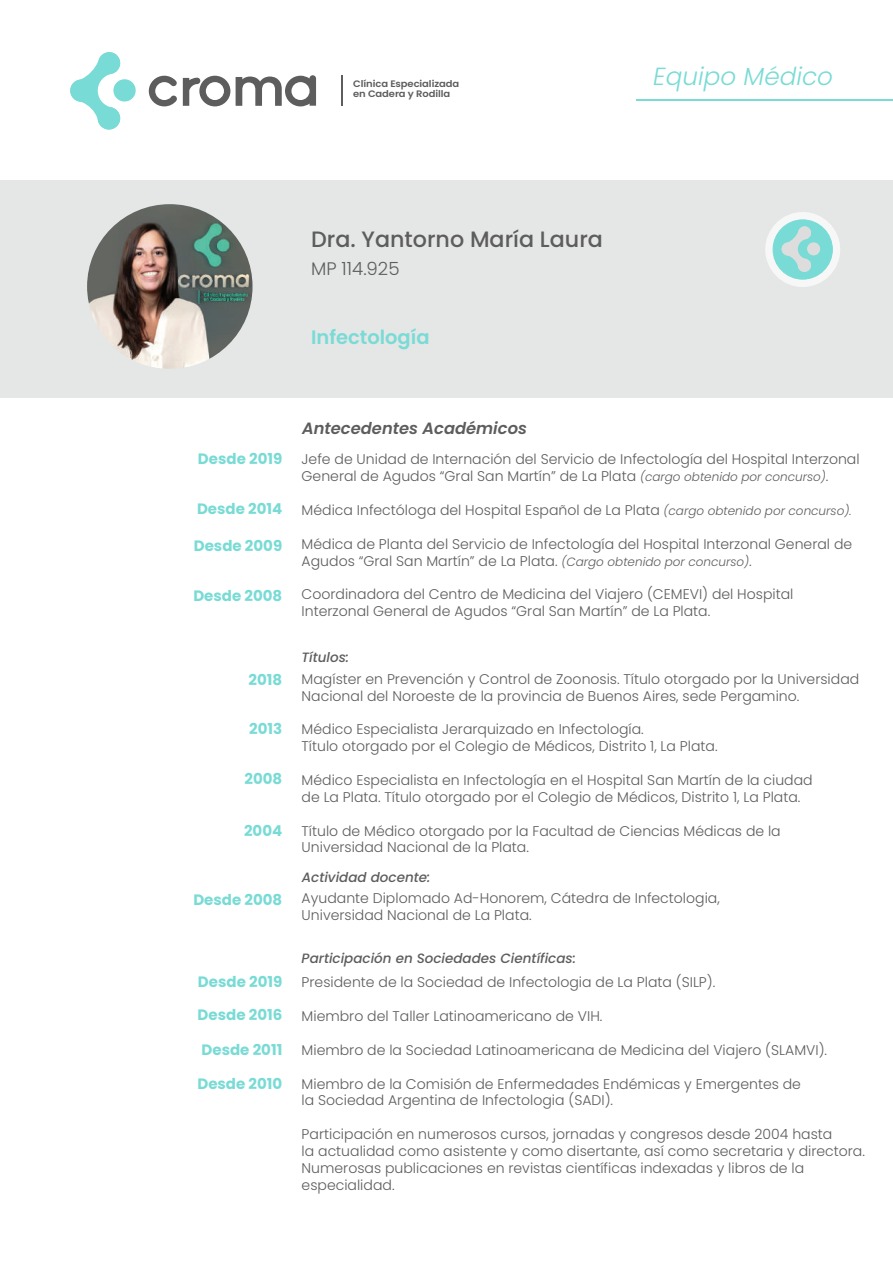
<style>
.page{position:relative;width:893px;height:1263px;background:#fff}
.page>*{position:absolute;margin:0;border:0;box-sizing:border-box;transform-origin:0 0}
.t1{font:italic 300 24.75px "Poppins";color:#79dbd5}
.t2{font:500 22.2px "Poppins";color:#5d5d5d}
.t3{font:600 19.5px "Poppins";color:#79dbd5}
.t4{font:300 18.15px "Poppins";color:#5d5d5d}
.t5{font:italic 600 16.35px "Poppins";color:#5d5d5d}
.t6{font:700 15px "Poppins";color:#79dbd5}
.t7{font:300 14.1px/16.8px "Poppins";color:#5d5d5d}
.t8{font:italic 500 13.5px "Poppins";color:#5d5d5d}
.t9{font:600 9.3px/10.4px "Poppins";letter-spacing:-.01em;color:#5d5d5d;scale:1.06 1}
.s1{font-style:italic;font-size:12px}
</style>
<div class="page">
<div style="left:0;top:180px;width:893px;height:217px;background:#e5e6e6"></div>
<img style="left:88px;top:205px;width:164px;height:163px">
<div style="left:81px;top:198px;width:178px;height:177px;border:6px solid #e5e6e6;border-radius:50%"></div>
<hr style="left:637px;top:99px;width:256px;height:2px;background:#79dbd5">
<hr style="left:341px;top:76px;width:2px;height:30px;background:#5d5d5d">
<svg style="left:70px;top:52px;width:50px;height:77px"></svg>
<div style="left:98px;top:107px;width:22px;height:22px;background:#79dbd5;border-radius:50%"></div>
<div style="left:70px;top:80px;width:22px;height:22px;background:#79dbd5;border-radius:50%"></div>
<div style="left:98px;top:52px;width:22px;height:22px;background:#79dbd5;border-radius:50%"></div>
<div style="left:113px;top:79px;width:23px;height:23px;background:#79dbd5;border-radius:50%"></div>
<svg style="left:183px;top:76px;width:47px;height:30px"></svg>
<svg style="left:236px;top:75px;width:80px;height:31px"></svg>
<svg style="left:149px;top:76px;width:28px;height:30px"></svg>
<svg style="left:765px;top:212px;width:75px;height:75px;background:#f0f5f4"></svg>
<div style="left:773px;top:220px;width:59px;height:59px;background:#79dbd5;border-radius:50%"></div>
<div style="left:773px;top:219px;width:60px;height:61px;border:1px solid #79dbd5;border-radius:50%"></div>
<svg style="left:782px;top:226px;width:29px;height:46px"></svg>
<div style="left:798px;top:259px;width:13px;height:13px;background:#ddd;border-radius:50%"></div>
<div style="left:782px;top:242px;width:13px;height:14px;background:#ddd;border-radius:50%"></div>
<div style="left:798px;top:226px;width:13px;height:13px;background:#ddd;border-radius:50%"></div>
<div style="left:807px;top:242px;width:13px;height:13px;background:#ddd;border-radius:50%"></div>
<p class="t9" style="left:353px;top:78px;width:102px">Clínica Especializada en Cadera y Rodilla</p>
<h1 class="t1" style="left:653px;top:62px;width:181px">Equipo Médico</h1>
<h2 class="t2" style="left:311px;top:227px;width:293px">Dra. Yantorno María Laura</h2>
<p class="t4" style="left:311px;top:258px;width:90px">MP 114.925</p>
<h3 class="t3" style="left:311px;top:326px;width:120px">Infectología</h3>
<p class="t6" style="left:198px;top:450px;width:86px">Desde 2019</p>
<p class="t6" style="left:197px;top:500px;width:87px">Desde 2014</p>
<p class="t6" style="left:194px;top:537px;width:90px">Desde 2009</p>
<p class="t6" style="left:193px;top:587px;width:90px">Desde 2008</p>
<p class="t6" style="left:249px;top:671px;width:35px">2018</p>
<p class="t6" style="left:249px;top:720px;width:35px">2013</p>
<p class="t6" style="left:244px;top:770px;width:39px">2008</p>
<p class="t6" style="left:244px;top:822px;width:40px">2004</p>
<p class="t6" style="left:193px;top:891px;width:90px">Desde 2008</p>
<p class="t6" style="left:198px;top:973px;width:86px">Desde 2019</p>
<p class="t6" style="left:198px;top:1006px;width:86px">Desde 2016</p>
<p class="t6" style="left:202px;top:1041px;width:82px">Desde 2011</p>
<p class="t6" style="left:197px;top:1075px;width:86px">Desde 2010</p>
<p class="t5" style="left:302px;top:419px;width:226px">Antecedentes Académicos</p>
<p class="t7" style="left:302px;top:451px;width:559px">Jefe de Unidad de Internación del Servicio de Infectología del Hospital Interzonal<br>General de Agudos “Gral San Martín” de La Plata <span class="s1">(cargo obtenido por concurso)</span>.</p>
<p class="t7" style="left:302px;top:502px;width:551px">Médica Infectóloga del Hospital Español de La Plata <span class="s1">(cargo obtenido por concurso).</span></p>
<p class="t7" style="left:302px;top:535px;width:552px">Médica de Planta del Servicio de Infectología del Hospital Interzonal General de<br>Agudos “Gral San Martín” de La Plata. <span class="s1">(Cargo obtenido por concurso)</span>.</p>
<p class="t7" style="left:302px;top:586px;width:493px">Coordinadora del Centro de Medicina del Viajero (CEMEVI) del Hospital<br>Interzonal General de Agudos “Gral San Martín” de La Plata.</p>
<p class="t8" style="left:302px;top:650px;width:49px">Títulos:</p>
<p class="t7" style="left:302px;top:670px;width:559px">Magíster en Prevención y Control de Zoonosis. Título otorgado por la Universidad<br>Nacional del Noroeste de la provincia de Buenos Aires, sede Pergamino.</p>
<p class="t7" style="left:302px;top:721px;width:417px">Médico Especialista Jerarquizado en Infectología.<br>Título otorgado por el Colegio de Médicos, Distrito 1, La Plata.</p>
<p class="t7" style="left:302px;top:772px;width:513px">Médico Especialista en Infectología en el Hospital San Martín de la ciudad de La Plata. Título otorgado por el Colegio de Médicos, Distrito 1, La Plata.</p>
<p class="t7" style="left:302px;top:822px;width:481px">Título de Médico otorgado por la Facultad de Ciencias Médicas de la<br>Universidad Nacional de la Plata.</p>
<p class="t7" style="left:302px;top:890px;width:420px">Ayudante Diplomado Ad-Honorem, Cátedra de Infectologia,<br>Universidad Nacional de La Plata.</p>
<p class="t8" style="left:302px;top:869px;width:130px">Actividad docente:</p>
<p class="t8" style="left:302px;top:950px;width:276px">Participación en Sociedades Científicas:</p>
<p class="t7" style="left:302px;top:974px;width:415px">Presidente de la Sociedad de Infectologia de La Plata (SILP).</p>
<p class="t7" style="left:302px;top:1008px;width:302px">Miembro del Taller Latinoamericano de VIH.</p>
<p class="t7" style="left:302px;top:1041px;width:527px">Miembro de la Sociedad Latinoamericana de Medicina del Viajero (SLAMVI).</p>
<p class="t7" style="left:302px;top:1075px;width:501px">Miembro de la Comisión de Enfermedades Endémicas y Emergentes de la Sociedad Argentina de Infectologia (SADI).</p>
<p class="t7" style="left:302px;top:1126px;width:565px">Participación en numerosos cursos, jornadas y congresos desde 2004 hasta<br>la actualidad como asistente y como disertante, así como secretaria y directora.<br>Numerosas publicaciones en revistas científicas indexadas y libros de la especialidad.</p>
</div>
